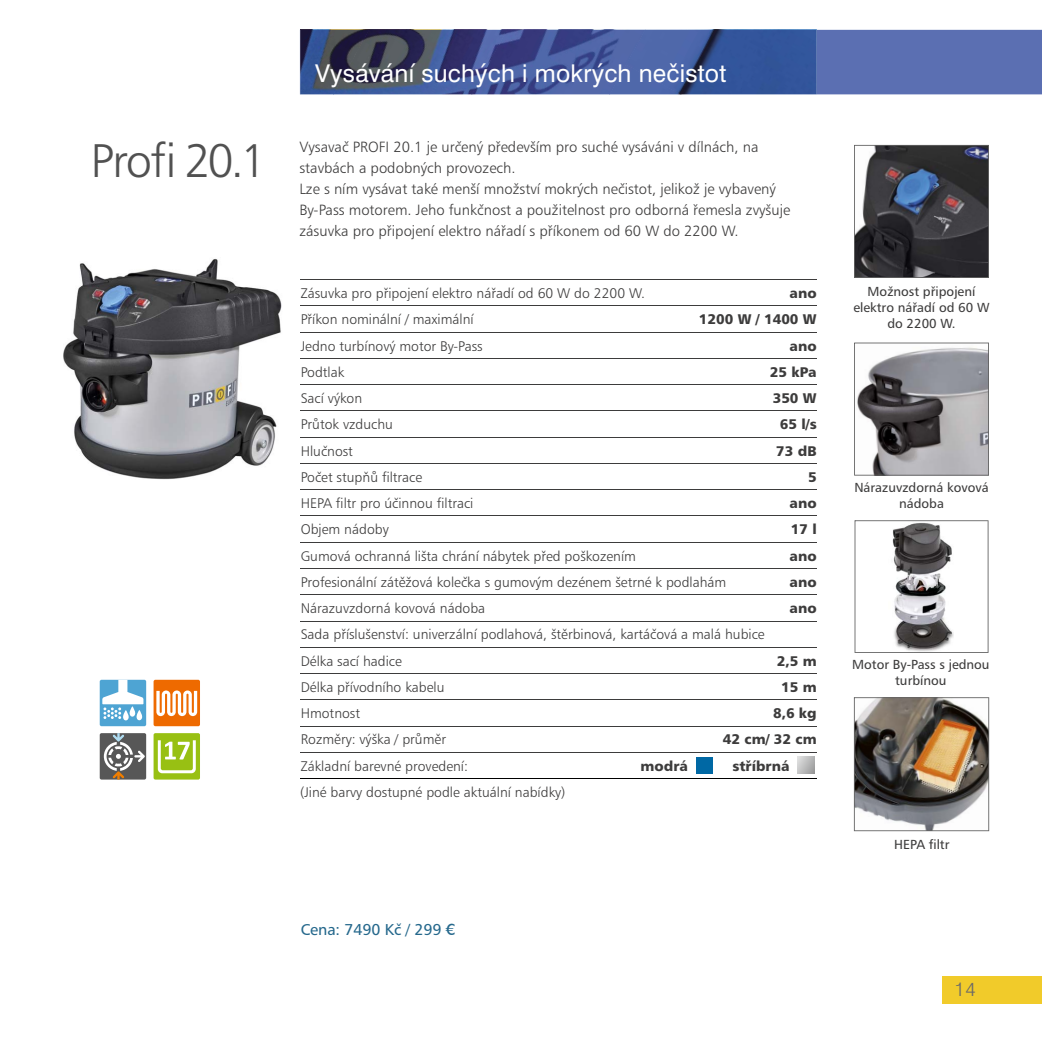
<style>
.page{position:relative;width:1042px;height:1042px;background:#fff}
.page>*{position:absolute;margin:0;border:0;box-sizing:border-box;transform-origin:0 0}
.t1{font:47.25px "Humanist 777 BTCE Light B";letter-spacing:-.04em;color:#515151}
.t2{font:24.5px "Swiss 721 BTCE";letter-spacing:.01em;color:#fff}
.t3{font:300 19.25px "Swiss 721 BTCE";color:#696969}
.t4{font:15.75px "Humanist 777 BTCE Roman B";letter-spacing:-.005em;color:#25688c}
.t5{font:14.88px/21px "Humanist 777 BTCE Light B";color:#3d3c3c}
.t6{font:14px/26.2px "Humanist 777 BTCE Light B";color:#3d3c3c}
.t7{font:14px "Humanist 777 BTCE Black B";color:#3d3c3c}
.t8{font:13.12px/15.8px "Humanist 777 BTCE Roman B";color:#3d3c3c;text-align:center}
.s1{font-family:"Futura BT";font-weight:500}
</style>
<div class="page">
<div style="left:942px;top:976px;width:100px;height:28px;background:#f1cb2a"></div>
<svg style="left:854px;top:145px;width:135px;height:133px;background:#41434b"></svg>
<img style="left:63px;top:258px;width:219px;height:222px">
<svg style="left:854px;top:342px;width:135px;height:133px"></svg>
<div style="left:817px;top:30px;width:225px;height:64px;background:#5b6fb2"></div>
<img style="left:646px;top:30px;width:171px;height:64px">
<img style="left:508px;top:30px;width:138px;height:64px">
<img style="left:370px;top:30px;width:138px;height:64px">
<div style="left:609px;top:64px;width:73px;height:30px;background:#4f68aa"></div>
<img style="left:300px;top:30px;width:70px;height:64px">
<hr style="left:301px;top:279px;width:516px;height:1px;background:#3d3c3c">
<hr style="left:301px;top:305px;width:516px;height:1px;background:#3d3c3c">
<hr style="left:301px;top:332px;width:516px;height:1px;background:#3d3c3c">
<hr style="left:301px;top:358px;width:516px;height:1px;background:#3d3c3c">
<hr style="left:301px;top:384px;width:516px;height:1px;background:#3d3c3c">
<hr style="left:301px;top:410px;width:516px;height:1px;background:#3d3c3c">
<hr style="left:301px;top:437px;width:516px;height:1px;background:#3d3c3c">
<hr style="left:301px;top:463px;width:516px;height:1px;background:#3d3c3c">
<hr style="left:301px;top:489px;width:516px;height:1px;background:#3d3c3c">
<hr style="left:301px;top:515px;width:516px;height:1px;background:#3d3c3c">
<hr style="left:301px;top:542px;width:516px;height:1px;background:#3d3c3c">
<hr style="left:301px;top:568px;width:516px;height:1px;background:#3d3c3c">
<hr style="left:301px;top:594px;width:516px;height:1px;background:#3d3c3c">
<hr style="left:301px;top:620px;width:516px;height:1px;background:#3d3c3c">
<hr style="left:301px;top:647px;width:516px;height:1px;background:#3d3c3c">
<hr style="left:301px;top:673px;width:516px;height:1px;background:#3d3c3c">
<hr style="left:301px;top:699px;width:516px;height:1px;background:#3d3c3c">
<hr style="left:301px;top:725px;width:516px;height:1px;background:#3d3c3c">
<hr style="left:301px;top:752px;width:516px;height:1px;background:#3d3c3c">
<hr style="left:301px;top:778px;width:516px;height:1px;background:#000">
<div style="left:696px;top:757px;width:17px;height:17px;background:#0068a4"></div>
<svg style="left:797px;top:757px;width:17px;height:17px"></svg>
<svg style="left:854px;top:520px;width:134px;height:133px"></svg>
<img style="left:854px;top:697px;width:135px;height:134px">
<div style="left:100px;top:680px;width:46px;height:46px;background:#4ea4d3;border-radius:2px"></div>
<svg style="left:102px;top:680px;width:41px;height:40px"></svg>
<div style="left:154px;top:680px;width:46px;height:46px;background:#ee6a00;border-radius:2px"></div>
<svg style="left:156px;top:690px;width:41px;height:26px"></svg>
<div style="left:154px;top:733px;width:46px;height:46px;background:#98c013;border-radius:2px"></div>
<svg style="left:158px;top:740px;width:38px;height:33px"></svg>
<div style="left:100px;top:733px;width:46px;height:46px;background:#575757;border-radius:2px"></div>
<svg style="left:104px;top:733px;width:41px;height:46px"></svg>
<h1 class="t1" style="left:91px;top:139px;width:178px">Profi 20.1</h1>
<h2 class="t2" style="left:315px;top:63px;width:413px">Vysávání suchých i mokrých nečistot</h2>
<p class="t5" style="left:299px;top:137px;width:492px">Vysavač PROFI 20.1 je určený především pro suché vysáváni v dílnách, na stavbách a podobných provozech.<br>Lze s ním vysávat také menší množství mokrých nečistot, jelikož je vybavený By-Pass motorem. Jeho funkčnost a použitelnost pro odborná řemesla zvyšuje zásuvka pro připojení elektro nářadí s příkonem od 60 W do 2200 W.</p>
<p class="t6" style="left:301px;top:281px;width:346px">Zásuvka pro připojení elektro nářadí od 60 W do 2200 W.</p>
<p class="t7" style="left:789px;top:287px;width:29px">ano</p>
<p class="t6" style="left:301px;top:307px;width:174px">Příkon nominální / maximální</p>
<p class="t7" style="left:699px;top:313px;width:119px">1200 W / 1400 W</p>
<p class="t6" style="left:301px;top:333px;width:183px">Jedno turbínový motor By-Pass</p>
<p class="t7" style="left:789px;top:339px;width:29px">ano</p>
<p class="t6" style="left:301px;top:360px;width:45px">Podtlak</p>
<p class="t7" style="left:770px;top:366px;width:48px">25 kPa</p>
<p class="t6" style="left:301px;top:386px;width:63px">Sací výkon</p>
<p class="t7" style="left:773px;top:392px;width:45px">350 W</p>
<p class="t6" style="left:301px;top:412px;width:94px">Průtok vzduchu</p>
<p class="t7" style="left:780px;top:418px;width:38px">65 l/s</p>
<p class="t6" style="left:301px;top:438px;width:54px">Hlučnost</p>
<p class="t7" style="left:776px;top:444px;width:42px">73 dB</p>
<p class="t6" style="left:301px;top:465px;width:123px">Počet stupňů filtrace</p>
<p class="t7" style="left:808px;top:471px;width:10px">5</p>
<p class="t6" style="left:301px;top:491px;width:174px">HEPA filtr pro účinnou filtraci</p>
<p class="t7" style="left:789px;top:497px;width:29px">ano</p>
<p class="t6" style="left:301px;top:517px;width:90px">Objem nádoby</p>
<p class="t7" style="left:791px;top:523px;width:27px">17 l</p>
<p class="t6" style="left:301px;top:543px;width:337px">Gumová ochranná lišta chrání nábytek před poškozením</p>
<p class="t7" style="left:789px;top:549px;width:29px">ano</p>
<p class="t6" style="left:301px;top:570px;width:427px">Profesionální zátěžová kolečka s gumovým dezénem šetrné k podlahám</p>
<p class="t7" style="left:789px;top:576px;width:29px">ano</p>
<p class="t6" style="left:301px;top:596px;width:186px">Nárazuvzdorná kovová nádoba</p>
<p class="t7" style="left:789px;top:602px;width:29px">ano</p>
<p class="t6" style="left:301px;top:622px;width:465px">Sada příslušenství: univerzální podlahová, štěrbinová, kartáčová a malá hubice<br>Délka sací hadice</p>
<p class="t7" style="left:777px;top:654px;width:41px">2,5 m</p>
<p class="t6" style="left:301px;top:675px;width:145px">Délka přívodního kabelu</p>
<p class="t7" style="left:781px;top:681px;width:37px">15 m</p>
<p class="t6" style="left:301px;top:701px;width:61px">Hmotnost</p>
<p class="t7" style="left:773px;top:707px;width:45px">8,6 kg</p>
<p class="t6" style="left:301px;top:727px;width:147px">Rozměry: výška / průměr</p>
<p class="t7" style="left:723px;top:733px;width:95px">42 cm/ 32 cm</p>
<p class="t6" style="left:301px;top:753px;width:169px">Základní barevné provedení:</p>
<p class="t7" style="left:640px;top:759px;width:49px">modrá</p>
<p class="t7" style="left:732px;top:759px;width:59px">stříbrná</p>
<p class="t6" style="left:300px;top:780px;width:267px">(Jiné barvy dostupné podle aktuální nabídky)</p>
<p class="t4" style="left:301px;top:922px;width:156px">Cena: 7490 Kč / 299 <span class="s1">€</span></p>
<p class="t8" style="left:853px;top:285px;width:138px">Možnost připojení elektro nářadí od 60 W do 2200 W.</p>
<p class="t8" style="left:854px;top:480px;width:136px">Nárazuvzdorná kovová nádoba</p>
<p class="t8" style="left:852px;top:658px;width:139px">Motor By-Pass s jednou turbínou</p>
<p class="t8" style="left:894px;top:837px;width:57px">HEPA filtr</p>
<h3 class="t3" style="left:954px;top:980px;width:23px">14</h3>
</div>
